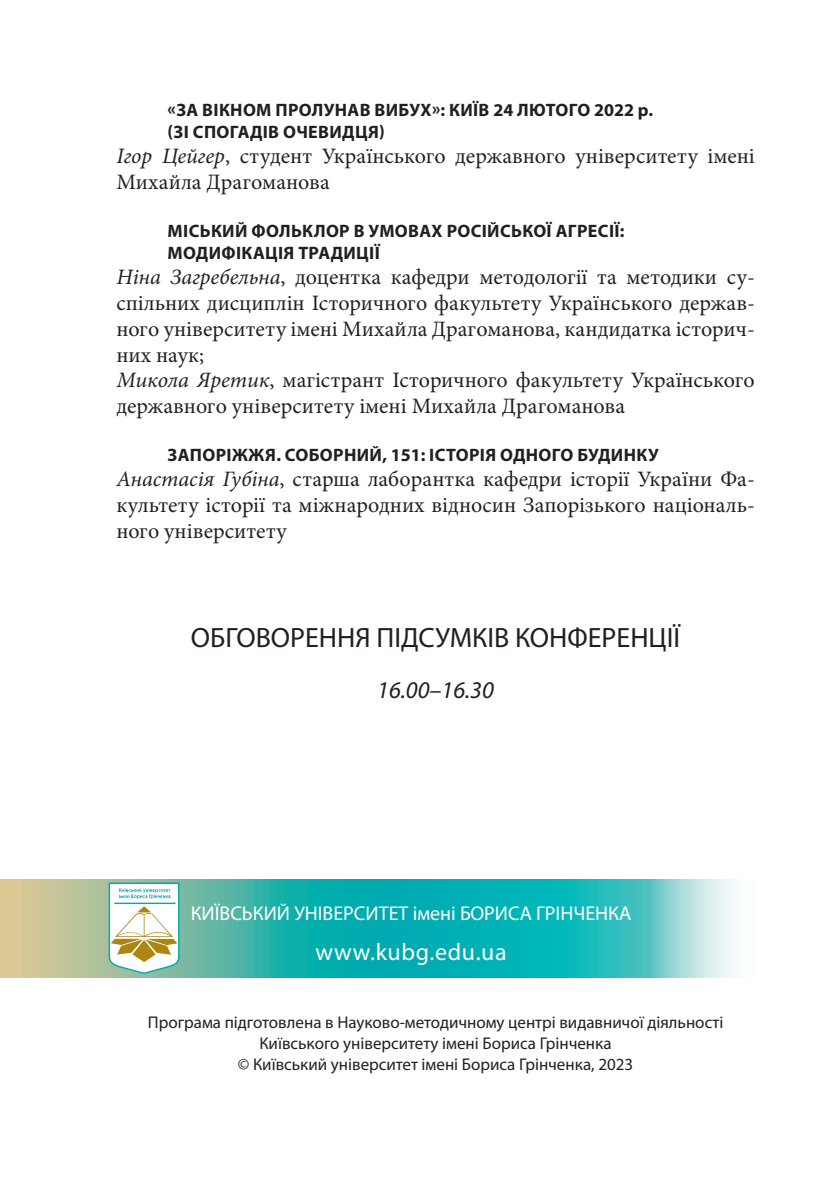
<style>
.page{position:relative;width:840px;height:1191px;background:#fff}
.page>*{position:absolute;margin:0;border:0;box-sizing:border-box;transform-origin:0 0}
.t1{font:28px "Myriad Pro";color:#231f20}
.t2{font:24px "Myriad Pro";letter-spacing:.025em;color:#fff}
.t3{font:italic 24px "Myriad Pro";color:#231f20}
.List_Paragraph{font:22px/25.8px "Minion Pro";color:#231f20}
.t4{font:20px "Myriad Pro";color:#fff}
.Стаття{font:700 18px/22px "Myriad Pro";letter-spacing:.02em;color:#231f20}
.t5{font:17px "Myriad Pro";color:#231f20}
.s1{font-style:italic}
</style>
<div class="page">
<img style="left:0;top:879px;width:737px;height:98px">
<svg style="left:109px;top:882px;width:70px;height:92px"></svg>
<p class="Стаття" style="left:167px;top:98px;width:487px">«ЗА ВІКНОМ ПРОЛУНАВ ВИБУХ»: КИЇВ 24 ЛЮТОГО 2022 р. (ЗІ СПОГАДІВ ОЧЕВИДЦЯ)</p>
<p class="List_Paragraph" style="left:116px;top:143px;width:639px"><span class="s1">Ігор Цейгер</span>, студент Українського державного університету імені<br>Михайла Драгоманова</p>
<p class="Стаття" style="left:167px;top:219px;width:458px">МІСЬКИЙ ФОЛЬКЛОР В УМОВАХ РОСІЙСЬКОЇ АГРЕСІЇ:<br>МОДИФІКАЦІЯ ТРАДИЦІЇ</p>
<p class="List_Paragraph" style="left:116px;top:265px;width:639px;text-align:justify"><span class="s1">Ніна Загребельна</span>, доцентка кафедри методології та методики су&shy;спільних дисциплін Історичного факультету Українського держав&shy;ного університету імені Михайла Драгоманова, кандидатка історич&shy;них наук;</p>
<p class="List_Paragraph" style="left:116px;top:367px;width:639px"><span class="s1">Микола Яретик</span>, магістрант Історичного факультету Українського державного університету імені Михайла Драгоманова</p>
<p class="Стаття" style="left:167px;top:443px;width:492px">ЗАПОРІЖЖЯ. СОБОРНИЙ, 151: ІСТОРІЯ ОДНОГО БУДИНКУ</p>
<p class="List_Paragraph" style="left:116px;top:467px;width:639px;text-align:justify"><span class="s1">Анастасія Губіна</span>, старша лаборантка кафедри історії України Фа&shy;культету історії та міжнародних відносин Запорізького національ&shy;ного університету</p>
<p class="t1" style="left:191px;top:620px;width:490px">ОБГОВОРЕННЯ ПІДСУМКІВ КОНФЕРЕНЦІЇ</p>
<p class="t3" style="left:377px;top:675px;width:118px">16.00–16.30</p>
<p class="t4" style="left:190px;top:901px;width:442px">КИЇВСЬКИЙ УНІВЕРСИТЕТ імені БОРИСА ГРІНЧЕНКА</p>
<p class="t2" style="left:315px;top:937px;width:192px">www.kubg.edu.ua</p>
<p class="t5" style="left:148px;top:1011px;width:576px">Програма підготовлена в Науково-методичному центрі видавничої діяльності</p>
<p class="t5" style="left:259px;top:1032px;width:354px">Київського університету імені Бориса Грінченка</p>
<p class="t5" style="left:238px;top:1053px;width:396px">© Київський університет імені Бориса Грінченка, 2023</p>
</div>
